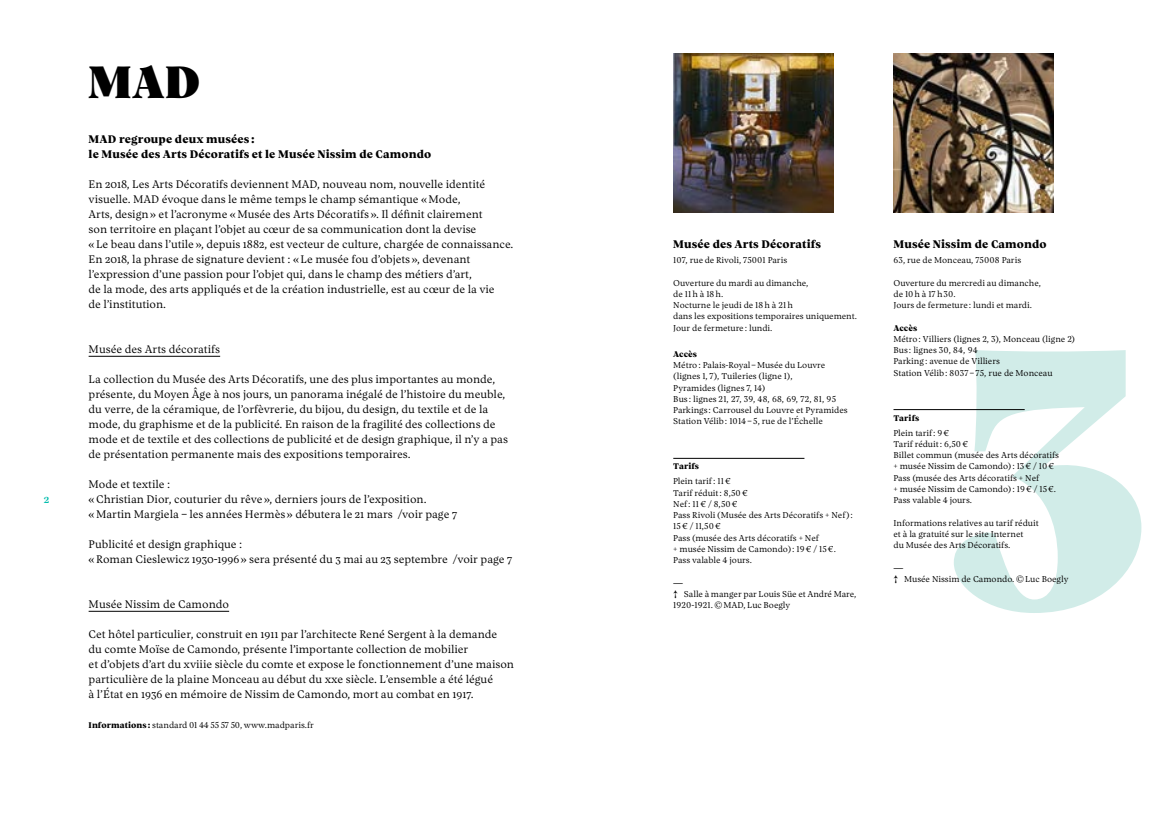
<style>
.page{position:relative;width:1170px;height:815px;background:#fff}
.page>*{position:absolute;margin:0;border:0;box-sizing:border-box;transform-origin:0 0}
.t1{font:46.25px "Vesterbro Poster";color:#000}
.t2{font:300 11.25px/15px "Vesterbro";letter-spacing:-.005em;color:#000}
.t3{font:800 11.25px/15px "Vesterbro";letter-spacing:.01em;color:#000}
.t4{font:500 11.25px "Vesterbro";color:#00bcac}
.t5{font:300 10px "Vesterbro";color:#000}
.t6{font:300 8.75px/11.2px "Vesterbro";letter-spacing:-.005em;color:#000}
.t7{font:800 8.38px "Vesterbro";letter-spacing:.01em;color:#000}
.s1{font-weight:800;font-size:8.38px}
.s2{font-size:11.25px}
</style>
<div class="page">
<svg style="left:953px;top:350px;width:188px;height:263px;fill:#d1ece8"></svg>
<img style="left:673px;top:53px;width:160px;height:160px">
<img style="left:893px;top:53px;width:159px;height:160px">
<hr style="left:89px;top:356px;width:131px;height:1px;background:#000">
<hr style="left:89px;top:611px;width:140px;height:1px;background:#000">
<hr style="left:673px;top:458px;width:131px;height:1px;background:#000">
<hr style="left:893px;top:409px;width:131px;height:1px;background:#000">
<p class="t4" style="left:44px;top:492px;width:7px">2</p>
<h1 class="t1" style="left:89px;top:52px;width:113px">MAD</h1>
<p class="t3" style="left:89px;top:132px;width:344px">MAD regroupe deux musées :<br>le Musée des Arts Décoratifs et le Musée Nissim de Camondo</p>
<p class="t2" style="left:89px;top:177px;width:426px">En 2018, Les Arts Décoratifs deviennent MAD, nouveau nom, nouvelle identité visuelle. MAD évoque dans le même temps le champ sémantique «Mode,<br>Arts, design» et l’acronyme «Musée des Arts Décoratifs». Il définit clairement<br>son territoire en plaçant l’objet au cœur de sa communication dont la devise<br>«Le beau dans l’utile», depuis 1882, est vecteur de culture, chargée de connaissance.<br>En 2018, la phrase de signature devient : «Le musée fou d’objets», devenant l’expression d’une passion pour l’objet qui, dans le champ des métiers d’art,<br>de la mode, des arts appliqués et de la création industrielle, est au cœur de la vie<br>de l’institution.</p>
<p class="t2" style="left:89px;top:342px;width:133px">Musée des Arts décoratifs</p>
<p class="t2" style="left:89px;top:372px;width:421px">La collection du Musée des Arts Décoratifs, une des plus importantes au monde, présente, du Moyen Âge à nos jours, un panorama inégalé de l’histoire du meuble, du verre, de la céramique, de l’orfèvrerie, du bijou, du design, du textile et de la mode, du graphisme et de la publicité. En raison de la fragilité des collections de mode et de textile et des collections de publicité et de design graphique, il n’y a pas de présentation permanente mais des expositions temporaires.</p>
<p class="t2" style="left:89px;top:477px;width:370px">Mode et textile :<br>«Christian Dior, couturier du rêve», derniers jours de l’exposition. «Martin Margiela – les années Hermès» débutera le 21 mars /voir page 7</p>
<p class="t2" style="left:89px;top:537px;width:425px">Publicité et design graphique :<br>«Roman Cieslewicz 1930-1996» sera présenté du 3 mai au 23 septembre /voir page 7</p>
<p class="t2" style="left:89px;top:597px;width:142px">Musée Nissim de Camondo</p>
<p class="t2" style="left:89px;top:627px;width:427px">Cet hôtel particulier, construit en 1911 par l’architecte René Sergent à la demande<br>du comte Moïse de Camondo, présente l’importante collection de mobilier<br>et d’objets d’art du xviiie siècle du comte et expose le fonctionnement d’une maison particulière de la plaine Monceau au début du xxe siècle. L’ensemble a été légué<br>à l’État en 1936 en mémoire de Nissim de Camondo, mort au combat en 1917.</p>
<p class="t6" style="left:89px;top:719px;width:227px"><span class="s1">Informations :</span> standard 01 44 55 57 50, www.madparis.fr</p>
<p class="t3" style="left:673px;top:237px;width:149px">Musée des Arts Décoratifs</p>
<p class="t6" style="left:673px;top:254px;width:115px">107, rue de Rivoli, 75001 Paris</p>
<p class="t6" style="left:673px;top:277px;width:185px">Ouverture du mardi au dimanche,<br>de 11h à 18h.<br>Nocturne le jeudi de 18h à 21h<br>dans les expositions temporaires uniquement.<br>Jour de fermeture: lundi.</p>
<p class="t7" style="left:673px;top:348px;width:25px">Accès</p>
<p class="t6" style="left:673px;top:359px;width:176px">Métro: Palais-Royal–Musée du Louvre (lignes 1, 7), Tuileries (ligne 1),<br>Pyramides (lignes 7, 14)<br>Bus: lignes 21, 27, 39, 48, 68, 69, 72, 81, 95<br>Parkings : Carrousel du Louvre et Pyramides Station Vélib: 1014 – 5, rue de l’Échelle</p>
<p class="t7" style="left:673px;top:461px;width:27px">Tarifs</p>
<p class="t6" style="left:673px;top:476px;width:181px">Plein tarif: 11€<br>Tarif réduit: 8,50€<br>Nef: 11€ / 8,50€<br>Pass Rivoli (Musée des Arts Décoratifs + Nef) :<br>15€ / 11,50€<br>Pass (musée des Arts décoratifs + Nef<br>+ musée Nissim de Camondo) : 19€ / 15€.<br>Pass valable 4 jours.</p>
<p class="t5" style="left:673px;top:577px;width:11px">—</p>
<p class="t6" style="left:673px;top:588px;width:185px"><span class="s2">↑</span> Salle à manger par Louis Süe et André Mare,<br>1920-1921. ©MAD, Luc Boegly</p>
<p class="t3" style="left:893px;top:237px;width:155px">Musée Nissim de Camondo</p>
<p class="t6" style="left:893px;top:254px;width:129px">63, rue de Monceau, 75008 Paris</p>
<p class="t6" style="left:893px;top:277px;width:149px">Ouverture du mercredi au dimanche, de 10h à 17h30.<br>Jours de fermeture: lundi et mardi.</p>
<p class="t7" style="left:893px;top:322px;width:25px">Accès</p>
<p class="t6" style="left:893px;top:333px;width:183px">Métro: Villiers (lignes 2, 3), Monceau (ligne 2)<br>Bus : lignes 30, 84, 94<br>Parking: avenue de Villiers<br>Station Vélib: 8037 – 75, rue de Monceau</p>
<p class="t7" style="left:893px;top:412px;width:27px">Tarifs</p>
<p class="t6" style="left:893px;top:427px;width:167px">Plein tarif: 9€<br>Tarif réduit: 6,50€<br>Billet commun (musée des Arts décoratifs + musée Nissim de Camondo) : 13€ / 10€<br>Pass (musée des Arts décoratifs + Nef<br>+ musée Nissim de Camondo) : 19€ / 15€.<br>Pass valable 4 jours.</p>
<p class="t6" style="left:893px;top:517px;width:147px">Informations relatives au tarif réduit et à la gratuité sur le site Internet<br>du Musée des Arts Décoratifs.</p>
<p class="t5" style="left:893px;top:562px;width:11px">—</p>
<p class="t6" style="left:893px;top:573px;width:176px"><span class="s2">↑</span> Musée Nissim de Camondo. ©Luc Boegly</p>
</div>
